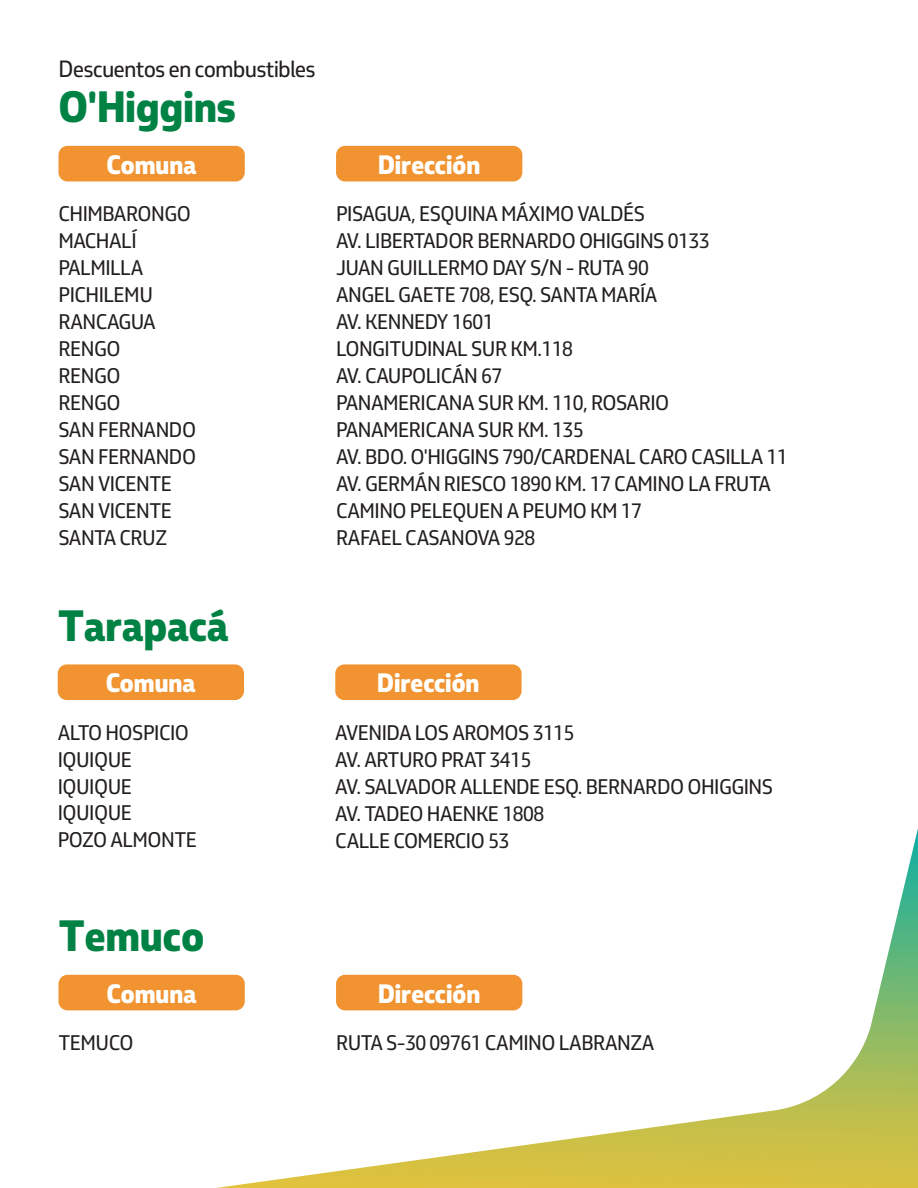
<style>
.page{position:relative;width:918px;height:1188px;background:#fff}
.page>*{position:absolute;margin:0;border:0;box-sizing:border-box;transform-origin:0 0}
.t1{font:800 42px "Petrobras Sans";letter-spacing:-.025em;color:#008244}
.t2{font:800 25.5px "Petrobras Sans";letter-spacing:-.025em;color:#fff}
.t3{font:22.5px "Petrobras Sans";letter-spacing:-.04em;color:#231f20}
.t4{font:20.25px/27px "Petrobras Sans";letter-spacing:-.025em;color:#231f20}
</style>
<div class="page">
<svg style="left:216px;top:828px;width:702px;height:360px"></svg>
<div style="left:58px;top:664px;width:186px;height:36px;background:#f09330;border-radius:9px"></div>
<div style="left:335px;top:664px;width:187px;height:36px;background:#f09330;border-radius:9px"></div>
<div style="left:58px;top:146px;width:187px;height:35px;background:#f09330;border-radius:9px"></div>
<div style="left:336px;top:146px;width:186px;height:35px;background:#f09330;border-radius:9px"></div>
<div style="left:58px;top:975px;width:187px;height:35px;background:#f09330;border-radius:9px"></div>
<div style="left:336px;top:975px;width:186px;height:35px;background:#f09330;border-radius:9px"></div>
<p class="t3" style="left:58px;top:55px;width:259px">Descuentos en combustibles</p>
<h1 class="t1" style="left:58px;top:78px;width:179px">O'Higgins</h1>
<p class="t2" style="left:107px;top:147px;width:92px">Comuna</p>
<p class="t2" style="left:378px;top:147px;width:104px">Dirección</p>
<p class="t4" style="left:336px;top:200px;width:453px">PISAGUA, ESQUINA MÁXIMO VALDÉS<br>AV. LIBERTADOR BERNARDO OHIGGINS 0133<br>JUAN GUILLERMO DAY S/N - RUTA 90<br>ANGEL GAETE 708, ESQ. SANTA MARÍA<br>AV. KENNEDY 1601<br>LONGITUDINAL SUR KM.118<br>AV. CAUPOLICÁN 67<br>PANAMERICANA SUR KM. 110, ROSARIO<br>PANAMERICANA SUR KM. 135<br>AV. BDO. O'HIGGINS 790/CARDENAL CARO CASILLA 11<br>AV. GERMÁN RIESCO 1890 KM. 17 CAMINO LA FRUTA<br>CAMINO PELEQUEN A PEUMO KM 17<br>RAFAEL CASANOVA 928</p>
<p class="t4" style="left:58px;top:200px;width:139px">CHIMBARONGO<br>MACHALÍ<br>PALMILLA<br>PICHILEMU<br>RANCAGUA<br>RENGO<br>RENGO<br>RENGO<br>SAN FERNANDO<br>SAN FERNANDO<br>SAN VICENTE<br>SAN VICENTE<br>SANTA CRUZ</p>
<h1 class="t1" style="left:58px;top:597px;width:173px">Tarapacá</h1>
<p class="t2" style="left:106px;top:665px;width:92px">Comuna</p>
<p class="t2" style="left:377px;top:665px;width:104px">Dirección</p>
<p class="t4" style="left:335px;top:719px;width:439px">AVENIDA LOS AROMOS 3115<br>AV. ARTURO PRAT 3415<br>AV. SALVADOR ALLENDE ESQ. BERNARDO OHIGGINS<br>AV. TADEO HAENKE 1808<br>CALLE COMERCIO 53</p>
<p class="t4" style="left:58px;top:719px;width:141px">ALTO HOSPICIO<br>IQUIQUE<br>IQUIQUE<br>IQUIQUE<br>POZO ALMONTE</p>
<h1 class="t1" style="left:58px;top:907px;width:148px">Temuco</h1>
<p class="t2" style="left:107px;top:976px;width:92px">Comuna</p>
<p class="t2" style="left:378px;top:976px;width:104px">Dirección</p>
<p class="t4" style="left:59px;top:1029px;width:77px">TEMUCO</p>
<p class="t4" style="left:336px;top:1029px;width:320px">RUTA S-30 09761 CAMINO LABRANZA</p>
</div>
